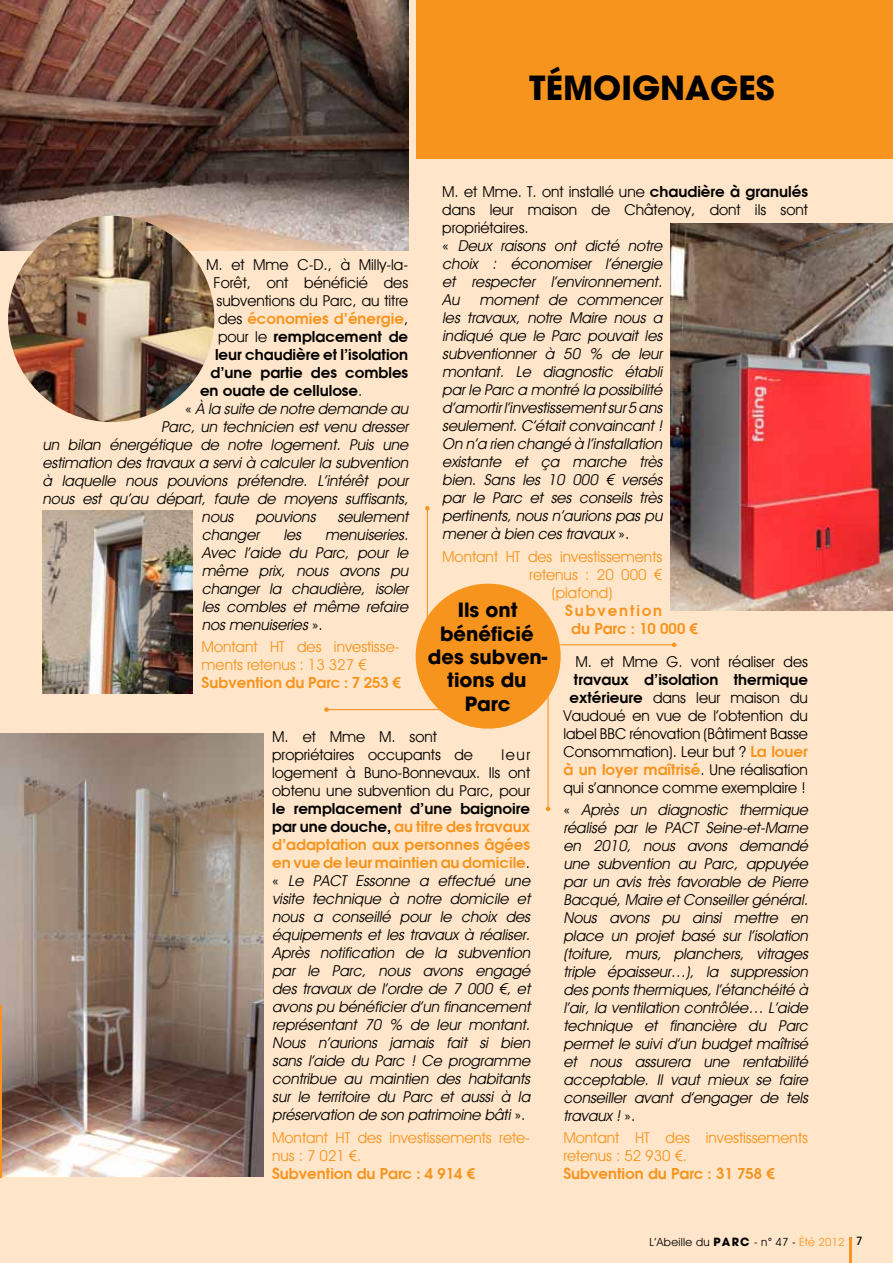
<style>
.page{position:relative;width:893px;height:1263px;background:#ffe6ca}
.page>*{position:absolute;margin:0;border:0;box-sizing:border-box;transform-origin:0 0}
.t1{font:700 33px "Avant Garde";color:#000}
.t2{font:700 19.5px/23.4px "Avant Garde";color:#000;text-align:center}
.t3{font:italic 15px/18px "Avant Guard Regular SWFTE";color:#000;text-align:justify}
.t4{font:15px/18px "Avant Guard Regular SWFTE";color:#000;text-align:justify}
.t5{font:600 15px/18px "Avant Garde";color:#f7941e;text-align:justify}
.t6{font:15px/18px "Avant Guard Regular SWFTE";color:#f7941e}
.t7{font:600 15px "Avant Garde";color:#000}
.t8{font:600 15px/18px "Avant Garde";letter-spacing:.125em;color:#f7941e}
.t9{font:11.25px "Avant Guard Regular SWFTE";letter-spacing:.03em;color:#000}
.s1{font-style:normal}
.s2{font-family:"Avant Garde";font-weight:600;font-style:normal}
.s3{font-family:"Century Gothic"}
.s4{font-family:"Century Gothic";font-weight:700}
.s5{font-family:"Avant Garde";font-weight:600}
.s6{font-family:"Avant Garde";font-weight:600;color:#f7941e}
.s7{font-family:"Avant Guard Regular SWFTE";font-weight:400;color:#000}
.s8{font-style:italic}
.s9{font-family:"Avant Guard Regular SWFTE";font-weight:400}
.s10{color:#000}
.s11{font-family:"Avant Garde";font-weight:700}
.s12{color:#f7941e}
.s13{font-family:"Avant Garde";font-weight:500}
</style>
<div class="page">
<hr style="left:849px;top:1237px;width:3px;height:26px;background:#f7941e">
<div style="left:417px;top:0;width:476px;height:158px;background:#f7941e"></div>
<img style="left:671px;top:223px;width:222px;height:387px">
<img style="left:0;top:0;width:408px;height:251px">
<img style="left:43px;top:510px;width:149px;height:183px">
<img style="left:8px;top:216px;width:206px;height:206px;border-radius:103px">
<img style="left:0;top:734px;width:264px;height:443px">
<div style="left:416px;top:584px;width:144px;height:144px;background:#f7941e;border-radius:50%"></div>
<hr style="left:0;top:1005px;width:1px;height:173px;background:#f7941e">
<hr style="left:427px;top:508px;width:1px;height:114px;background:#f7941e">
<svg style="left:425px;top:506px;width:5px;height:4px"></svg>
<hr style="left:547px;top:695px;width:2px;height:114px;background:#f7941e">
<svg style="left:546px;top:807px;width:4px;height:4px"></svg>
<hr style="left:560px;top:644px;width:114px;height:1px;background:#f7941e">
<svg style="left:672px;top:642px;width:4px;height:5px"></svg>
<hr style="left:326px;top:709px;width:114px;height:1px;background:#f7941e">
<svg style="left:324px;top:707px;width:5px;height:5px"></svg>
<h1 class="t1" style="left:529px;top:67px;width:227px">témoignages</h1>
<p class="t3" style="left:442px;top:183px;width:367px;text-align:left"><span class="s1">M. et Mme. T. ont installé une</span> <span class="s2">chaudière à granulés </span><span class="s1">dans leur maison de Châtenoy, dont ils sont propriétaires.<br>«</span> Deux raisons ont dicté notre<br>choix : économiser l’énergie<br>et respecter l’environnement.<br>Au moment de commencer<br>les travaux, notre Maire nous a<br>indiqué que le Parc pouvait les<br>subventionner à 50 % de leur<br>montant. Le diagnostic établi<br>parle Parc a montré la possibilité d’amortirl’investissementsur5 ans seulement.C’étaitconvaincant!<br>On n’a rien changé à l’installation<br>existante et ça marche très<br>bien. Sans les 10 000 <span class="s3">€</span> versés<br>par le Parc et ses conseils très<br>pertinents, nous n’aurions pas pu<br>menerà bien cestravaux <span class="s1">» .</span></p>
<p class="t6" style="left:442px;top:547px;width:222px">Montant HT des investissements</p>
<p class="t6" style="left:529px;top:565px;width:135px">retenus : 20 000 <span class="s3">€</span></p>
<p class="t6" style="left:552px;top:583px;width:62px">(plafond)</p>
<p class="t8" style="left:571px;top:601px;width:128px;text-indent:-6px">Subvention<br>du Parc : 10 000 <span class="s4">€</span></p>
<p class="t4" style="left:575px;top:652px;width:234px">M. et Mme G. vont réaliser des</p>
<p class="t7" style="left:574px;top:669px;width:235px">travaux d’isolation thermique</p>
<p class="t4" style="left:563px;top:688px;width:246px;text-align:center"><span class="s5">extérieure</span> dans leur maison du Vaudoué en vue de l’obtention du label BBC rénovation (Bâtiment Basse Consommation). Leur but ? <span class="s6">La louer</span></p>
<p class="t5" style="left:563px;top:760px;width:246px">à un loyer maîtrisé<span class="s7">. Une réalisation</span></p>
<p class="t4" style="left:563px;top:776px;width:249px;line-height:22.2px">qui s’annonce comme exemplaire ! « <span class="s8">Après un diagnostic thermique</span></p>
<p class="t3" style="left:563px;top:819px;width:249px">réalisé par le PACT Seine-et-Marne en 2010, nous avons demandé une subvention au Parc, appuyée par un avis très favorable de Pierre Bacqué,Maire etConseillergénéral.<br>Nous avons pu ainsi mettre en place un projet basé sur l’isolation (toiture, murs, planchers, vitrages triple épaisseur…), la suppression despontsthermiques,l’étanchéité à l’air, la ventilation contrôlée… L’aide technique et financière du Parc permet le suivi d’un budget maîtrisé et nous assurera une rentabilité acceptable. Il vaut mieux se faire conseiller avant d’engager de tels travaux ! <span class="s1">» .</span></p>
<p class="t6" style="left:563px;top:1129px;width:246px">Montant HT des investissements retenus : 52 930 <span class="s3">€</span>.</p>
<p class="t5" style="left:563px;top:1164px;width:213px">Subvention du Parc : 31 758 <span class="s4">€</span></p>
<p class="t4" style="left:214px;top:255px;width:196px;text-indent:-8px">M. et Mme C-D., à Milly-la-Forêt, ont bénéficié des subventions du Parc, au titre</p>
<p class="t5" style="left:218px;top:309px;width:192px"><span class="s7">des</span> économies d’énergie<span class="s7">,</span></p>
<p class="t7" style="left:218px;top:326px;width:192px"><span class="s9">pour le</span> remplacement de</p>
<p class="t7" style="left:215px;top:344px;width:195px">leur chaudière et l’isolation</p>
<p class="t7" style="left:211px;top:362px;width:199px">d’une partie des combles</p>
<p class="t7" style="left:200px;top:380px;width:164px">en ouate de cellulose<span class="s9">.</span></p>
<p class="t3" style="left:185px;top:399px;width:228px"><span class="s1">«</span> à la suite de notre demande au</p>
<p class="t3" style="left:161px;top:417px;width:252px">Parc, un technicien est venu dresser</p>
<p class="t3" style="left:43px;top:435px;width:370px">un bilan énergétique de notre logement. Puis une</p>
<p class="t3" style="left:43px;top:453px;width:370px">estimation des travaux a servi à calculer la subvention</p>
<p class="t3" style="left:43px;top:471px;width:370px">à laquelle nous pouvions prétendre. L’intérêt pour</p>
<p class="t3" style="left:43px;top:489px;width:370px">nous est qu’au départ, faute de moyens suffisants,</p>
<p class="t3" style="left:202px;top:507px;width:36px">nous</p>
<p class="t3" style="left:255px;top:507px;width:65px">pouvions</p>
<p class="t3" style="left:338px;top:507px;width:75px">seulement</p>
<p class="t3" style="left:202px;top:525px;width:62px">changer</p>
<p class="t3" style="left:283px;top:525px;width:22px">les</p>
<p class="t3" style="left:202px;top:525px;width:211px;text-indent:124px">menuiseries.<br>Avec l’aide du Parc, pour le même prix, nous avons pu changer la chaudière, isoler les combles et même refaire nosmenuiseries <span class="s1">» .</span></p>
<p class="t6" style="left:202px;top:637px;width:199px">Montant HT des investisse&shy;ments retenus : 13 327 <span class="s3">€</span></p>
<p class="t5" style="left:202px;top:673px;width:201px">Subvention du Parc : 7 253 <span class="s4">€</span></p>
<h2 class="t2" style="left:428px;top:598px;width:121px">Ils ont bénéficié des subven&shy;tions du<br>Parc</h2>
<p class="t4" style="left:272px;top:728px;width:202px">M. et Mme M. sont propriétaires occupants de</p>
<p class="t4" style="left:272px;top:746px;width:259px;text-indent:229px">leur logement à Buno-Bonnevaux. Ils ont obtenu une subvention du Parc, pour</p>
<p class="t5" style="left:272px;top:800px;width:259px"><span class="s10">le remplacement d’une baignoire par une douche,</span> au titre des travaux d’adaptation aux personnes âgées en vue de leur maintien au domicile<span class="s7">.</span></p>
<p class="t3" style="left:272px;top:872px;width:263px"><span class="s1">«</span> Le PACT Essonne a effectué une visite technique à notre domicile et nous a conseillé pour le choix des équipements et les travaux à réaliser.<br>Après notification de la subvention par le Parc, nous avons engagé des travaux de l’ordre de 7 000 <span class="s3">€</span>, et avons pu bénéficier d’un financement représentant 70 % de leur montant.<br>Nous n’aurions jamais fait si bien sans l’aide du Parc ! Ce programme contribue au maintien des habitants sur le territoire du Parc et aussi à la préservation de son patrimoine bâti <span class="s1">» .</span></p>
<p class="t6" style="left:272px;top:1128px;width:259px">Montant HT des investissements rete&shy;nus : 7 021 <span class="s3">€</span>.</p>
<p class="t5" style="left:272px;top:1164px;width:204px">Subvention du Parc : 4 914 <span class="s4">€</span></p>
<p class="t9" style="left:649px;top:1235px;width:214px">L’Abeille du <span class="s11">PARC</span> - n° 47 - <span class="s12">Été 2012</span> <span class="s13">7</span></p>
</div>
